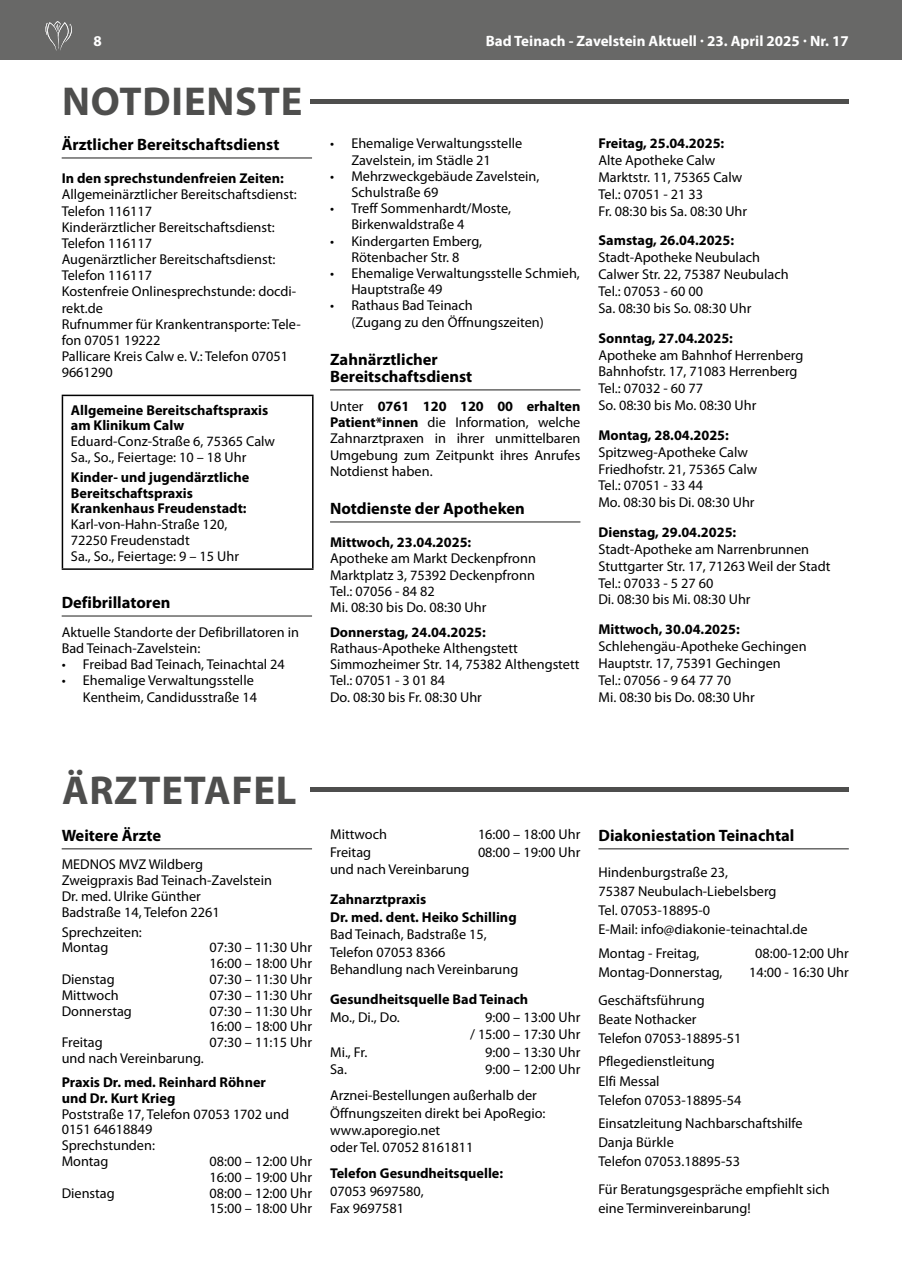
<style>
.page{position:relative;width:902px;height:1280px;background:#fff}
.page>*{position:absolute;margin:0;border:0;box-sizing:border-box;transform-origin:0 0}
.t1{font:700 40.5px "Myriad Pro";letter-spacing:.02em;color:#4e4e4d}
.t2{font:700 16.5px/17px "Myriad Pro";color:#000}
.t3{font:700 15px "Myriad Pro";color:#fff}
.t4{font:14.25px/16.2px "Myriad Pro";color:#000}
.t5{font:700 14.25px/15.8px "Myriad Pro";color:#000}
.s1{font-weight:700}
</style>
<div class="page">
<div style="left:0;top:0;width:901px;height:60px;background:#686867"></div>
<svg style="left:45px;top:21px;width:27px;height:30px"></svg>
<hr style="left:62px;top:157px;width:250px;height:2px;background:#686867">
<hr style="left:62px;top:615px;width:250px;height:2px;background:#686867">
<hr style="left:62px;top:395px;width:251px;height:1px;background:#000">
<hr style="left:62px;top:396px;width:1px;height:172px;background:#000">
<hr style="left:312px;top:396px;width:1px;height:172px;background:#000">
<hr style="left:62px;top:568px;width:251px;height:2px;background:#000">
<hr style="left:330px;top:389px;width:250px;height:2px;background:#686867">
<hr style="left:330px;top:521px;width:250px;height:2px;background:#686867">
<hr style="left:62px;top:848px;width:250px;height:1px;background:#686867">
<hr style="left:598px;top:848px;width:250px;height:1px;background:#686867">
<hr style="left:310px;top:787px;width:538px;height:4px;background:#4e4e4d">
<hr style="left:310px;top:100px;width:538px;height:4px;background:#4e4e4d">
<p class="t3" style="left:94px;top:31px;width:10px">8</p>
<p class="t3" style="left:486px;top:31px;width:364px">Bad Teinach - Zavelstein Aktuell · 23. April 2025 · Nr. 17</p>
<h1 class="t1" style="left:62px;top:75px;width:242px">NOTDIENSTE</h1>
<p class="t2" style="left:62px;top:135px;width:219px">Ärztlicher Bereitschaftsdienst</p>
<p class="t5" style="left:62px;top:170px;width:223px">In den sprechstundenfreien Zeiten:</p>
<p class="t4" style="left:62px;top:186px;width:240px">Allgemeinärztlicher Bereitschaftsdienst:<br>Telefon 116117<br>Kinderärztlicher Bereitschaftsdienst:<br>Telefon 116117<br>Augenärztlicher Bereitschaftsdienst:<br>Telefon 116117<br>Kostenfreie Onlinesprechstunde: docdi&shy;rekt.de<br>Rufnummer für Krankentransporte: Tele&shy;fon 07051 19222<br>Pallicare Kreis Calw e. V.: Telefon 07051<br>9661290</p>
<p class="t5" style="left:71px;top:401px;width:199px">Allgemeine Bereitschaftspraxis am Klinikum Calw</p>
<p class="t4" style="left:71px;top:433px;width:206px;line-height:15.8px">Eduard-Conz-Straße 6, 75365 Calw<br>Sa., So., Feiertage: 10 – 18 Uhr</p>
<p class="t5" style="left:71px;top:469px;width:180px">Kinder- und jugendärztliche<br>Bereitschaftspraxis<br>Krankenhaus Freudenstadt:</p>
<p class="t4" style="left:71px;top:516px;width:170px;line-height:15.8px">Karl-von-Hahn-Straße 120,<br>72250 Freudenstadt<br>Sa., So., Feiertage: 9 – 15 Uhr</p>
<p class="t2" style="left:62px;top:593px;width:110px">Defibrillatoren</p>
<p class="t4" style="left:62px;top:624px;width:239px">Aktuelle Standorte der Defibrillatoren in<br>Bad Teinach-Zavelstein:</p>
<p class="t4" style="left:62px;top:656px;width:225px">• Freibad Bad Teinach, Teinachtal 24</p>
<p class="t4" style="left:62px;top:672px;width:197px;text-align:right">• Ehemalige Verwaltungsstelle<br>Kentheim, Candidusstraße 14</p>
<p class="t4" style="left:351px;top:135px;width:172px;text-indent:-21px">• Ehemalige Verwaltungsstelle<br>Zavelstein, im Städle 21</p>
<p class="t4" style="left:351px;top:168px;width:189px;text-indent:-21px">• Mehrzweckgebäude Zavelstein,<br>Schulstraße 69</p>
<p class="t4" style="left:351px;top:200px;width:161px;text-indent:-21px">• Treff Sommenhardt/Moste,<br>Birkenwaldstraße 4</p>
<p class="t4" style="left:330px;top:232px;width:154px;text-align:center">• Kindergarten Emberg,<br>Rötenbacher Str. 8</p>
<p class="t4" style="left:351px;top:265px;width:230px;text-indent:-21px">• Ehemalige Verwaltungsstelle Schmieh,<br>Hauptstraße 49</p>
<p class="t4" style="left:351px;top:297px;width:194px;text-indent:-21px">• Rathaus Bad Teinach<br>(Zugang zu den Öffnungszeiten)</p>
<p class="t2" style="left:330px;top:350px;width:144px">Zahnärztlicher<br>Bereitschaftsdienst</p>
<p class="t4" style="left:330px;top:398px;width:252px;text-align:justify">Unter <span class="s1">0761 120 120 00 erhalten Patient*innen</span> die Information, welche Zahnarztpraxen in ihrer unmittelbaren Umgebung zum Zeitpunkt ihres Anrufes Notdienst haben.</p>
<p class="t2" style="left:330px;top:499px;width:196px">Notdienste der Apotheken</p>
<p class="t5" style="left:330px;top:534px;width:143px">Mittwoch, 23.04.2025:</p>
<p class="t4" style="left:330px;top:550px;width:207px">Apotheke am Markt Deckenpfronn<br>Marktplatz 3, 75392 Deckenpfronn<br>Tel.: 07056 - 84 82<br>Mi. 08:30 bis Do. 08:30 Uhr</p>
<p class="t5" style="left:330px;top:624px;width:157px">Donnerstag, 24.04.2025:</p>
<p class="t4" style="left:330px;top:640px;width:251px">Rathaus-Apotheke Althengstett<br>Simmozheimer Str. 14, 75382 Althengstett<br>Tel.: 07051 - 3 01 84<br>Do. 08:30 bis Fr. 08:30 Uhr</p>
<p class="t5" style="left:598px;top:135px;width:127px">Freitag, 25.04.2025:</p>
<p class="t4" style="left:598px;top:152px;width:150px;line-height:17px">Alte Apotheke Calw<br>Marktstr. 11, 75365 Calw<br>Tel.: 07051 - 21 33<br>Fr. 08:30 bis Sa. 08:30 Uhr</p>
<p class="t5" style="left:598px;top:232px;width:137px">Samstag, 26.04.2025:</p>
<p class="t4" style="left:598px;top:249px;width:192px;line-height:17px">Stadt-Apotheke Neubulach<br>Calwer Str. 22, 75387 Neubulach<br>Tel.: 07053 - 60 00<br>Sa. 08:30 bis So. 08:30 Uhr</p>
<p class="t5" style="left:598px;top:329px;width:136px">Sonntag, 27.04.2025:</p>
<p class="t4" style="left:598px;top:346px;width:206px;line-height:17px">Apotheke am Bahnhof Herrenberg<br>Bahnhofstr. 17, 71083 Herrenberg<br>Tel.: 07032 - 60 77<br>So. 08:30 bis Mo. 08:30 Uhr</p>
<p class="t5" style="left:598px;top:427px;width:132px">Montag, 28.04.2025:</p>
<p class="t4" style="left:598px;top:443px;width:160px;line-height:17px">Spitzweg-Apotheke Calw<br>Friedhofstr. 21, 75365 Calw<br>Tel.: 07051 - 33 44<br>Mo. 08:30 bis Di. 08:30 Uhr</p>
<p class="t5" style="left:598px;top:524px;width:139px">Dienstag, 29.04.2025:</p>
<p class="t4" style="left:598px;top:540px;width:234px;line-height:17px">Stadt-Apotheke am Narrenbrunnen<br>Stuttgarter Str. 17, 71263 Weil der Stadt<br>Tel.: 07033 - 5 27 60<br>Di. 08:30 bis Mi. 08:30 Uhr</p>
<p class="t5" style="left:598px;top:621px;width:143px">Mittwoch, 30.04.2025:</p>
<p class="t4" style="left:598px;top:637px;width:210px;line-height:17px">Schlehengäu-Apotheke Gechingen<br>Hauptstr. 17, 75391 Gechingen<br>Tel.: 07056 - 9 64 77 70<br>Mi. 08:30 bis Do. 08:30 Uhr</p>
<h1 class="t1" style="left:62px;top:764px;width:236px">ÄRZTETAFEL</h1>
<p class="t2" style="left:62px;top:826px;width:101px">Weitere Ärzte</p>
<p class="t4" style="left:62px;top:856px;width:212px;line-height:15.8px">MEDNOS MVZ Wildberg<br>Zweigpraxis Bad Teinach-Zavelstein<br>Dr. med. Ulrike Günther<br>Badstraße 14, Telefon 2261</p>
<p class="t4" style="left:62px;top:924px;width:82px;line-height:15.8px">Sprechzeiten:<br>Montag</p>
<p class="t4" style="left:209px;top:939px;width:104px;line-height:15.8px">07:30 – 11:30 Uhr<br>16:00 – 18:00 Uhr</p>
<p class="t4" style="left:62px;top:971px;width:55px">Dienstag</p>
<p class="t4" style="left:209px;top:971px;width:104px">07:30 – 11:30 Uhr</p>
<p class="t4" style="left:62px;top:987px;width:58px">Mittwoch</p>
<p class="t4" style="left:209px;top:987px;width:104px">07:30 – 11:30 Uhr</p>
<p class="t4" style="left:62px;top:1002px;width:72px">Donnerstag</p>
<p class="t4" style="left:209px;top:1003px;width:104px;line-height:15.8px">07:30 – 11:30 Uhr<br>16:00 – 18:00 Uhr</p>
<p class="t4" style="left:62px;top:1034px;width:43px">Freitag</p>
<p class="t4" style="left:209px;top:1034px;width:104px">07:30 – 11:15 Uhr</p>
<p class="t4" style="left:62px;top:1050px;width:144px">und nach Vereinbarung.</p>
<p class="t5" style="left:62px;top:1074px;width:206px">Praxis Dr. med. Reinhard Röhner und Dr. Kurt Krieg</p>
<p class="t4" style="left:62px;top:1106px;width:229px;line-height:15.8px">Poststraße 17, Telefon 07053 1702 und<br>0151 64618849<br>Sprechstunden:<br>Montag</p>
<p class="t4" style="left:209px;top:1153px;width:104px;line-height:15.8px">08:00 – 12:00 Uhr<br>16:00 – 19:00 Uhr</p>
<p class="t4" style="left:62px;top:1184px;width:55px">Dienstag</p>
<p class="t4" style="left:209px;top:1184px;width:104px;line-height:15.8px">08:00 – 12:00 Uhr<br>15:00 – 18:00 Uhr</p>
<p class="t4" style="left:330px;top:826px;width:58px">Mittwoch</p>
<p class="t4" style="left:478px;top:826px;width:104px">16:00 – 18:00 Uhr</p>
<p class="t4" style="left:330px;top:843px;width:43px">Freitag</p>
<p class="t4" style="left:478px;top:843px;width:104px">08:00 – 19:00 Uhr</p>
<p class="t4" style="left:330px;top:861px;width:141px">und nach Vereinbarung</p>
<p class="t5" style="left:330px;top:890px;width:188px;line-height:17.4px">Zahnarztpraxis<br>Dr. med. dent. Heiko Schilling</p>
<p class="t4" style="left:330px;top:925px;width:190px;line-height:17.4px">Bad Teinach, Badstraße 15,<br>Telefon 07053 8366<br>Behandlung nach Vereinbarung</p>
<p class="t5" style="left:330px;top:991px;width:200px">Gesundheitsquelle Bad Teinach</p>
<p class="t4" style="left:330px;top:1009px;width:71px">Mo., Di., Do.</p>
<p class="t4" style="left:470px;top:1008px;width:112px;line-height:17.4px;text-align:right">9:00 – 13:00 Uhr<br>/ 15:00 – 17:30 Uhr</p>
<p class="t4" style="left:330px;top:1043px;width:39px">Mi., Fr.</p>
<p class="t4" style="left:485px;top:1043px;width:97px">9:00 – 13:30 Uhr</p>
<p class="t4" style="left:330px;top:1061px;width:18px">Sa.</p>
<p class="t4" style="left:330px;top:1056px;width:252px;line-height:26px;text-indent:155px">9:00 – 12:00 Uhr<br>Arznei-Bestellungen außerhalb der</p>
<p class="t4" style="left:330px;top:1104px;width:217px;line-height:17.4px">Öffnungszeiten direkt bei ApoRegio: www.aporegio.net<br>oder Tel. 07052 8161811</p>
<p class="t5" style="left:330px;top:1165px;width:175px">Telefon Gesundheitsquelle:</p>
<p class="t4" style="left:330px;top:1182px;width:95px;line-height:17.4px">07053 9697580,<br>Fax 9697581</p>
<p class="t2" style="left:598px;top:826px;width:197px">Diakoniestation Teinachtal</p>
<p class="t4" style="left:598px;top:862px;width:210px;line-height:19.2px">Hindenburgstraße 23,<br>75387 Neubulach-Liebelsberg<br>Tel. 07053-18895-0<br>E-Mail: info@diakonie-teinachtal.de</p>
<p class="t4" style="left:598px;top:945px;width:103px">Montag - Freitag,</p>
<p class="t4" style="left:755px;top:945px;width:95px">08:00-12:00 Uhr</p>
<p class="t4" style="left:598px;top:964px;width:126px">Montag-Donnerstag,</p>
<p class="t4" style="left:749px;top:964px;width:101px">14:00 - 16:30 Uhr</p>
<p class="t4" style="left:598px;top:990px;width:144px;line-height:19.2px">Geschäftsführung<br>Beate Nothacker<br>Telefon 07053-18895-51</p>
<p class="t4" style="left:598px;top:1052px;width:144px;line-height:19.2px">Pflegedienstleitung<br>Elfi Messal<br>Telefon 07053-18895-54</p>
<p class="t4" style="left:598px;top:1113px;width:206px;line-height:19.2px">Einsatzleitung Nachbarschaftshilfe<br>Danja Bürkle<br>Telefon 07053.18895-53</p>
<p class="t4" style="left:598px;top:1179px;width:233px;line-height:19.2px">Für Beratungsgespräche empfiehlt sich eine Terminvereinbarung!</p>
</div>
